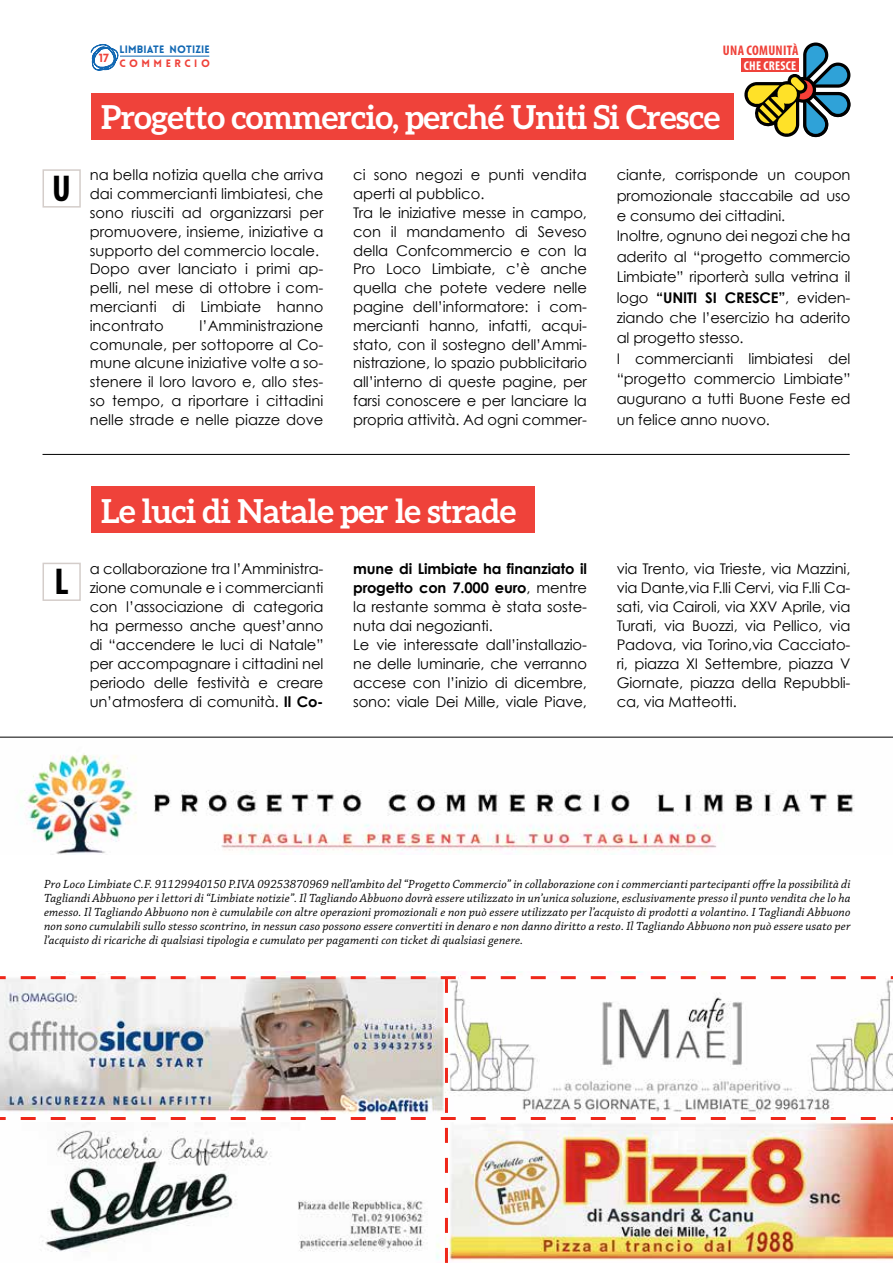
<style>
.page{position:relative;width:893px;height:1263px;background:#fff}
.page>*{position:absolute;margin:0;border:0;box-sizing:border-box;transform-origin:0 0}
.t1{font:700 condensed 37.5px "Myriad Pro";color:#000}
.t2{font:700 33px "Aleo";letter-spacing:-.02em;color:#fff}
.t3{font:14.7px/18.8px "Century Gothic";letter-spacing:-.01em;color:#000}
.t4{font:700 condensed 13.95px "Myriad Pro";letter-spacing:.02em;color:#ef423a}
.t5{font:700 condensed 12.9px "Myriad Pro";letter-spacing:.02em;color:#fff}
.t6{font:italic 12.45px/14px "Chaparral Pro";letter-spacing:.01em;color:#000;text-align:justify}
.t7{font:900 11.55px "Lovelo";color:#ef423a}
.t8{font:900 10.5px "Lovelo";letter-spacing:.015em;color:#1268b3}
.t9{font:900 10.5px "Lovelo";letter-spacing:.335em;color:#ef423a}
.s1{font-weight:700}
</style>
<div class="page">
<svg style="left:91px;top:44px;width:28px;height:26px"></svg>
<hr style="left:120px;top:56px;width:89px;height:1px;background:#1268b3">
<svg style="left:744px;top:43px;width:106px;height:95px"></svg>
<div style="left:741px;top:58px;width:57px;height:14px;background:#ef423a"></div>
<div style="left:43px;top:169px;width:38px;height:39px;border:2px solid #d4cdca"></div>
<div style="left:92px;top:93px;width:642px;height:47px;background:#ef423a"></div>
<hr style="left:0;top:737px;width:893px;height:1px;background:#000">
<div style="left:43px;top:563px;width:38px;height:38px;border:2px solid #d4cdca"></div>
<div style="left:92px;top:486px;width:443px;height:47px;background:#ef423a"></div>
<hr style="left:43px;top:454px;width:807px;height:1px;background:#000">
<img style="left:26px;top:754px;width:829px;height:101px">
<img style="left:0;top:976px;width:893px;height:287px">
<h1 class="t1" style="left:52px;top:165px;width:20px">U</h1>
<p class="t7" style="left:99px;top:51px;width:11px">17</p>
<p class="t4" style="left:723px;top:41px;width:77px">UNA COMUNITÀ</p>
<p class="t8" style="left:119px;top:43px;width:92px">LIMBIATE NOTIZIE</p>
<p class="t9" style="left:119px;top:56px;width:92px">COMMERCIO</p>
<p class="t5" style="left:744px;top:57px;width:54px">CHE CRESCE</p>
<h2 class="t2" style="left:101px;top:99px;width:621px">Progetto commercio, perché Uniti Si Cresce</h2>
<p class="t3" style="left:90px;top:165px;width:235px">na bella notizia quella che arriva dai commercianti limbiatesi, che sono riusciti ad organizzarsi per promuovere, insieme, iniziative a supporto del commercio locale.<br>Dopo aver lanciato i primi ap&shy;pelli, nel mese di ottobre i com&shy;mercianti di Limbiate hanno incontrato</p>
<p class="t3" style="left:353px;top:165px;width:235px">ci sono negozi e punti vendita aperti al pubblico.<br>Tra le iniziative messe in campo, con il mandamento di Seveso della Confcommercio e con la<br>Pro Loco Limbiate, c’è anche quella che potete vedere nelle pagine dell’informatore: i com&shy;mercianti hanno, infatti, acqui&shy;stato, con il sostegno dell’Ammi&shy;nistrazione, lo spazio pubblicitario all’interno di queste pagine, per farsi conoscere e per lanciare la propria attività. Ad ogni commer-</p>
<p class="t3" style="left:617px;top:165px;width:235px;line-height:20.4px">ciante, corrisponde un coupon promozionale staccabile ad uso e consumo dei cittadini.<br>Inoltre, ognuno dei negozi che ha aderito al “progetto commercio<br>Limbiate” riporterà sulla vetrina il logo <span class="s1">“UNITI SI CRESCE”</span>, eviden&shy;ziando che l’esercizio ha aderito al progetto stesso.<br>I commercianti limbiatesi del “progetto commercio Limbiate” augurano a tutti Buone Feste ed un felice anno nuovo.</p>
<p class="t3" style="left:90px;top:316px;width:235px;text-align:justify;text-indent:110px">l’Amministrazione comunale, per sottoporre al Co&shy;mune alcune iniziative volte a so&shy;stenere il loro lavoro e, allo stes&shy;so tempo, a riportare i cittadini nelle strade e nelle piazze dove</p>
<h1 class="t1" style="left:55px;top:558px;width:16px">L</h1>
<h2 class="t2" style="left:101px;top:492px;width:417px">Le luci di Natale per le strade</h2>
<p class="t3" style="left:90px;top:559px;width:235px;text-align:justify">a collaborazione tra l’Amministra&shy;zione comunale e i commercianti con l’associazione di categoria ha permesso anche quest’anno di “accendere le luci di Natale” per accompagnare i cittadini nel periodo delle festività e creare un’atmosfera di comunità. <span class="s1">Il Co-</span></p>
<p class="t3" style="left:353px;top:559px;width:235px"><span class="s1">mune di Limbiate ha finanziato il progetto con 7.000 euro</span>, mentre la restante somma è stata soste&shy;nuta dai negozianti.<br>Le vie interessate dall’installazio&shy;ne delle luminarie, che verranno accese con l’inizio di dicembre, sono: viale Dei Mille, viale Piave,</p>
<p class="t3" style="left:617px;top:559px;width:235px;text-align:justify">via Trento, via Trieste, via Mazzini, via Dante,via F.lli Cervi, via F.lli Ca&shy;sati, via Cairoli, via XXV Aprile, via Turati, via Buozzi, via Pellico, via Padova, via Torino,via Cacciato&shy;ri, piazza XI Settembre, piazza V Giornate, piazza della Repubbli&shy;ca, via Matteotti.</p>
<p class="t6" style="left:44px;top:878px;width:808px">Pro Loco Limbiate C.F. 91129940150 P.IVA 09253870969 nell’ambito del “Progetto Commercio” in collaborazione con i commercianti partecipanti offre la possibilità di Tagliandi Abbuono per i lettori di “Limbiate notizie”. Il Tagliando Abbuono dovrà essere utilizzato in un’unica soluzione, esclusivamente presso il punto vendita che lo ha emesso. Il Tagliando Abbuono non è cumulabile con altre operazioni promozionali e non può essere utilizzato per l’acquisto di prodotti a volantino. I Tagliandi Abbuono non sono cumulabili sullo stesso scontrino, in nessun caso possono essere convertiti in denaro e non danno diritto a resto. Il Tagliando Abbuono non può essere usato per l’acquisto di ricariche di qualsiasi tipologia e cumulato per pagamenti con ticket di qualsiasi genere.</p>
</div>
